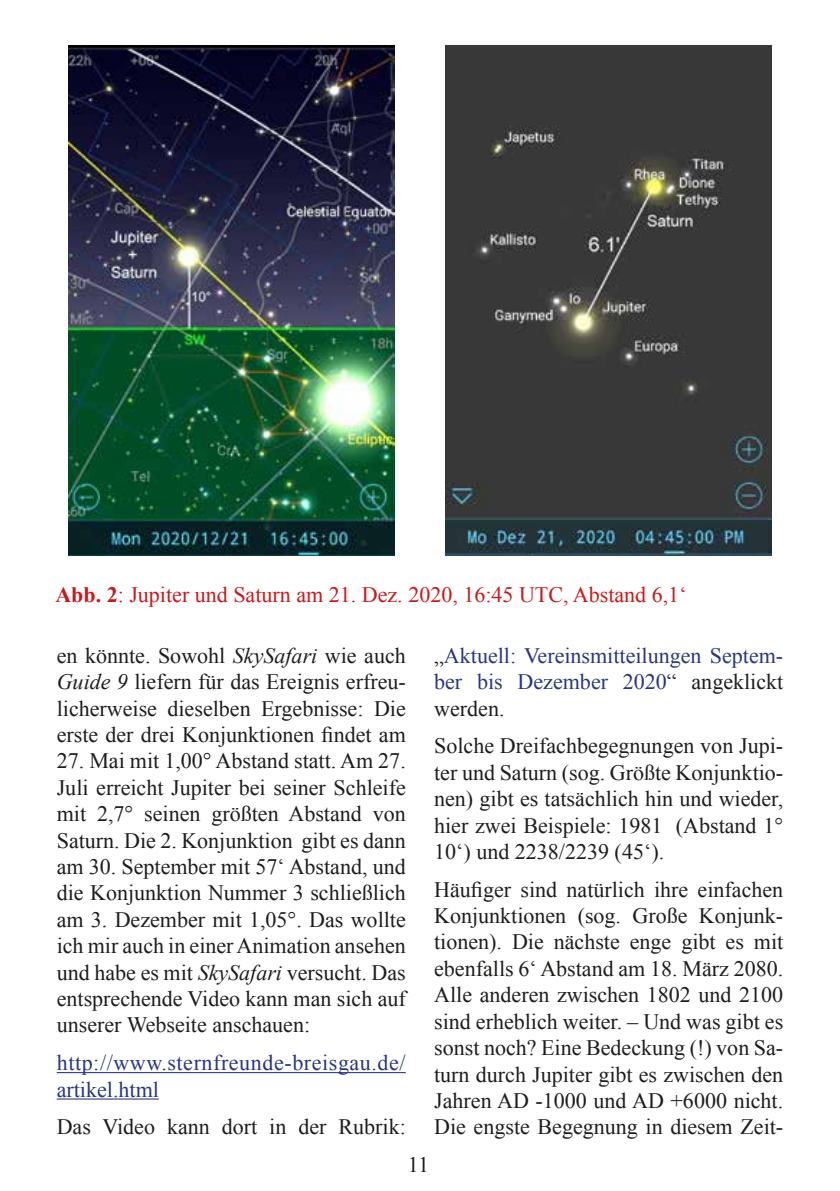
<style>
.page{position:relative;width:840px;height:1191px;background:#fff}
.page>*{position:absolute;margin:0;border:0;box-sizing:border-box;transform-origin:0 0}
.t1{font:22px/26.4px "Times New Roman";color:#1d1d1b;text-align:justify}
.t2{font:22px/26.4px "Times New Roman";color:#283583;text-align:justify}
.t3{font:22px "Times New Roman";color:#cd171a}
.t4{font:22px/26.4px "Times New Roman";letter-spacing:.025em;color:#283583}
.s1{font-weight:700}
.s2{font-style:italic}
.s3{color:#1d1d1b}
</style>
<div class="page">
<img style="left:445px;top:45px;width:326px;height:511px">
<img style="left:68px;top:45px;width:326px;height:511px">
<hr style="left:57px;top:1072px;width:348px;height:1px;background:#283583">
<hr style="left:57px;top:1098px;width:102px;height:1px;background:#283583">
<p class="t3" style="left:55px;top:580px;width:632px"><span class="s1">Abb. 2</span>: Jupiter und Saturn am 21. Dez. 2020, 16:45 UTC, Abstand 6,1‘</p>
<p class="t1" style="left:57px;top:642px;width:350px">en könnte. Sowohl <span class="s2">SkySafari</span> wie auch <span class="s2">Guide 9</span> liefern für das Ereignis erfreu&shy;licherweise dieselben Ergebnisse: Die erste der drei Konjunktionen findet am</p>
<p class="t1" style="left:57px;top:747px;width:350px">27. Mai mit 1,00° Abstand statt. Am 27.<br>Juli erreicht Jupiter bei seiner Schleife mit 2,7° seinen größten Abstand von Saturn. Die 2. Konjunktion gibt es dann am 30. September mit 57‘ Abstand, und die Konjunktion Nummer 3 schließlich am 3. Dezember mit 1,05°. Das wollte ich mir auch in einer Animation ansehen und habe es mit <span class="s2">SkySafari</span> versucht. Das entsprechende Video kann man sich auf unserer Webseite anschauen:</p>
<p class="t4" style="left:57px;top:1049px;width:350px">http://www.sternfreunde-breisgau.de/ artikel.html</p>
<p class="t1" style="left:57px;top:1113px;width:350px">Das Video kann dort in der Rubrik:</p>
<p class="t2" style="left:434px;top:642px;width:350px"><span class="s3">„</span>Aktuell: Vereinsmitteilungen Septem&shy;ber bis Dezember 2020<span class="s3">“ angeklickt werden.</span></p>
<p class="t1" style="left:434px;top:732px;width:350px">Solche Dreifachbegegnungen von Jupi&shy;ter und Saturn (sog. Größte Konjunktio&shy;nen) gibt es tatsächlich hin und wieder, hier zwei Beispiele: 1981 (Abstand 1° 10‘) und 2238/2239 (45‘).</p>
<p class="t1" style="left:434px;top:875px;width:350px">Häufiger sind natürlich ihre einfachen Konjunktionen (sog. Große Konjunk&shy;tionen). Die nächste enge gibt es mit ebenfalls 6‘ Abstand am 18. März 2080.<br>Alle anderen zwischen 1802 und 2100 sind erheblich weiter. – Und was gibt es sonst noch? Eine Bedeckung (!) von Sa&shy;turn durch Jupiter gibt es zwischen den Jahren AD -1000 und AD +6000 nicht.<br>Die engste Begegnung in diesem Zeit-</p>
<p class="t1" style="left:408px;top:1151px;width:23px">11</p>
</div>
